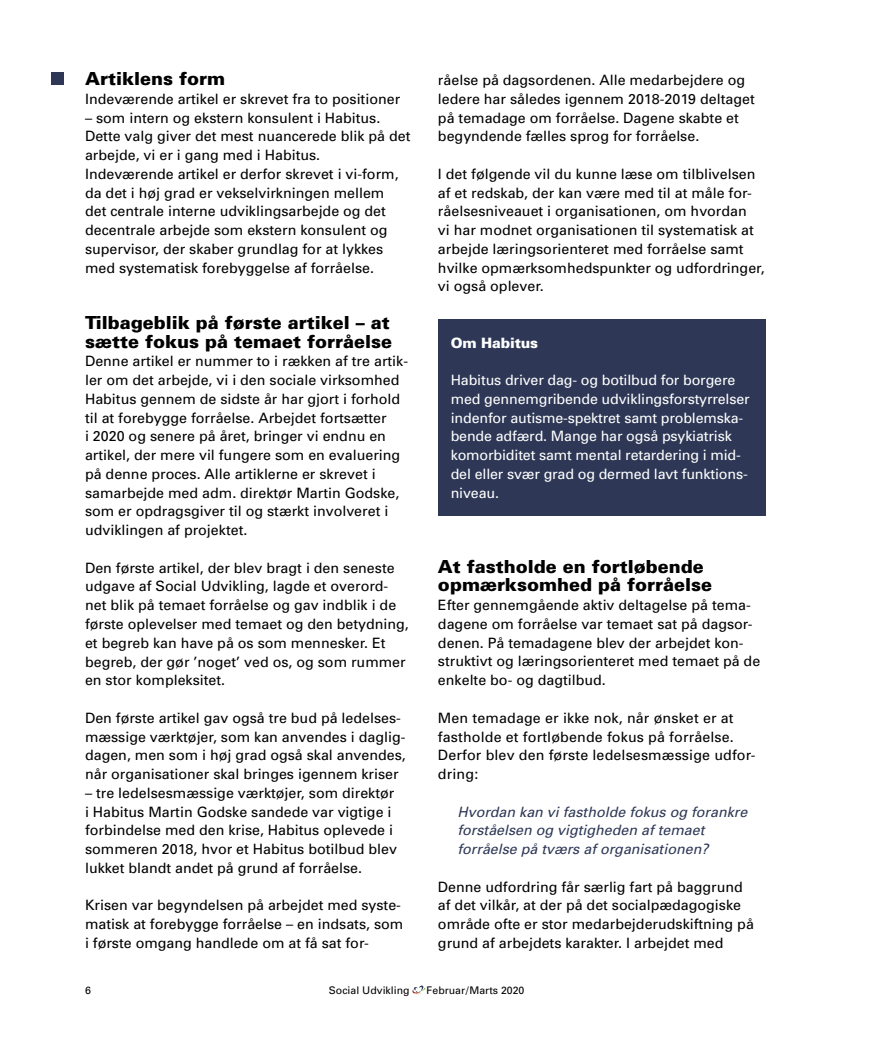
<style>
.page{position:relative;width:893px;height:1042px;background:#fff}
.page>*{position:absolute;margin:0;border:0;box-sizing:border-box;transform-origin:0 0}
.t1{font:900 18px/18.8px "Univers";color:#000}
.t2{font:14.25px/18.8px "Univers";color:#000}
.t3{font:14.25px/18.8px "Univers";letter-spacing:-.01em;color:#fff}
.t4{font:italic 14.25px/18.8px "Univers";color:#2e3856}
.t5{font:900 14.25px "Univers";letter-spacing:-.01em;color:#fff}
.t6{font:10.5px "Univers";color:#000}
</style>
<div class="page">
<div style="left:438px;top:319px;width:327px;height:197px;background:#2e3856"></div>
<div style="left:51px;top:72px;width:13px;height:13px;background:#2e3856"></div>
<svg style="left:412px;top:985px;width:13px;height:9px"></svg>
<p class="t1" style="left:85px;top:69px;width:141px">Artiklens form</p>
<p class="t2" style="left:85px;top:89px;width:317px">Indeværende artikel er skrevet fra to positioner</p>
<p class="t2" style="left:85px;top:108px;width:327px">– som intern og ekstern konsulent i Habitus.<br>Dette valg giver det mest nuancerede blik på det arbejde, vi er i gang med i Habitus.<br>Indeværende artikel er derfor skrevet i vi-form, da det i høj grad er vekselvirkningen mellem<br>det centrale interne udviklingsarbejde og det decentrale arbejde som ekstern konsulent og supervisor, der skaber grundlag for at lykkes med systematisk forebyggelse af forråelse.</p>
<p class="t1" style="left:85px;top:313px;width:308px">Tilbageblik på første artikel – at sætte fokus på temaet forråelse</p>
<p class="t2" style="left:85px;top:352px;width:325px">Denne artikel er nummer to i rækken af tre artik&shy;ler om det arbejde, vi i den sociale virksomhed Habitus gennem de sidste år har gjort i forhold til at forebygge forråelse. Arbejdet fortsætter<br>i 2020 og senere på året, bringer vi endnu en artikel, der mere vil fungere som en evaluering på denne proces. Alle artiklerne er skrevet i samarbejde med adm. direktør Martin Godske, som er opdragsgiver til og stærkt involveret i udviklingen af projektet.</p>
<p class="t2" style="left:85px;top:558px;width:325px">Den første artikel, der blev bragt i den seneste udgave af Social Udvikling, lagde et overord&shy;net blik på temaet forråelse og gav indblik i de første oplevelser med temaet og den betydning, et begreb kan have på os som mennesker. Et begreb, der gør ’noget’ ved os, og som rummer en stor kompleksitet.</p>
<p class="t2" style="left:85px;top:708px;width:322px">Den første artikel gav også tre bud på ledelses&shy;mæssige værktøjer, som kan anvendes i daglig&shy;dagen, men som i høj grad også skal anvendes, når organisationer skal bringes igennem kriser</p>
<p class="t2" style="left:85px;top:783px;width:313px">– tre ledelsesmæssige værktøjer, som direktør i Habitus Martin Godske sandede var vigtige i forbindelse med den krise, Habitus oplevede i sommeren 2018, hvor et Habitus botilbud blev lukket blandt andet på grund af forråelse.</p>
<p class="t2" style="left:85px;top:895px;width:320px">Krisen var begyndelsen på arbejdet med syste&shy;matisk at forebygge forråelse – en indsats, som i første omgang handlede om at få sat for-</p>
<p class="t2" style="left:438px;top:70px;width:318px">råelse på dagsordenen. Alle medarbejdere og ledere har således igennem 2018-2019 deltaget på temadage om forråelse. Dagene skabte et begyndende fælles sprog for forråelse.</p>
<p class="t2" style="left:438px;top:164px;width:328px">I det følgende vil du kunne læse om tilblivelsen af et redskab, der kan være med til at måle for&shy;råelsesniveauet i organisationen, om hvordan<br>vi har modnet organisationen til systematisk at arbejde læringsorienteret med forråelse samt hvilke opmærksomhedspunkter og udfordringer, vi også oplever.</p>
<p class="t5" style="left:451px;top:334px;width:89px">Om Habitus</p>
<p class="t3" style="left:451px;top:370px;width:300px">Habitus driver dag- og botilbud for borgere med gennemgribende udviklingsforstyrrelser indenfor autisme-spektret samt problemska&shy;bende adfærd. Mange har også psykiatrisk komorbiditet samt mental retardering i mid&shy;del eller svær grad og dermed lavt funktions&shy;niveau.</p>
<p class="t1" style="left:438px;top:556px;width:275px">At fastholde en fortløbende opmærksomhed på forråelse</p>
<p class="t2" style="left:438px;top:595px;width:324px">Efter gennemgående aktiv deltagelse på tema&shy;dagene om forråelse var temaet sat på dagsor&shy;denen. På temadagene blev der arbejdet kon&shy;struktivt og læringsorienteret med temaet på de enkelte bo- og dagtilbud.</p>
<p class="t2" style="left:438px;top:708px;width:319px">Men temadage er ikke nok, når ønsket er at fastholde et fortløbende fokus på forråelse.<br>Derfor blev den første ledelsesmæssige udfor&shy;dring:</p>
<p class="t4" style="left:457px;top:802px;width:291px">Hvordan kan vi fastholde fokus og forankre forståelsen og vigtigheden af temaet forråelse på tværs af organisationen?</p>
<p class="t2" style="left:438px;top:877px;width:317px">Denne udfordring får særlig fart på baggrund af det vilkår, at der på det socialpædagogiske område ofte er stor medarbejderudskiftning på grund af arbejdets karakter. I arbejdet med</p>
<p class="t6" style="left:85px;top:984px;width:7px">6</p>
<p class="t6" style="left:329px;top:984px;width:82px">Social Udvikling</p>
<p class="t6" style="left:427px;top:984px;width:99px">Februar/Marts 2020</p>
</div>
